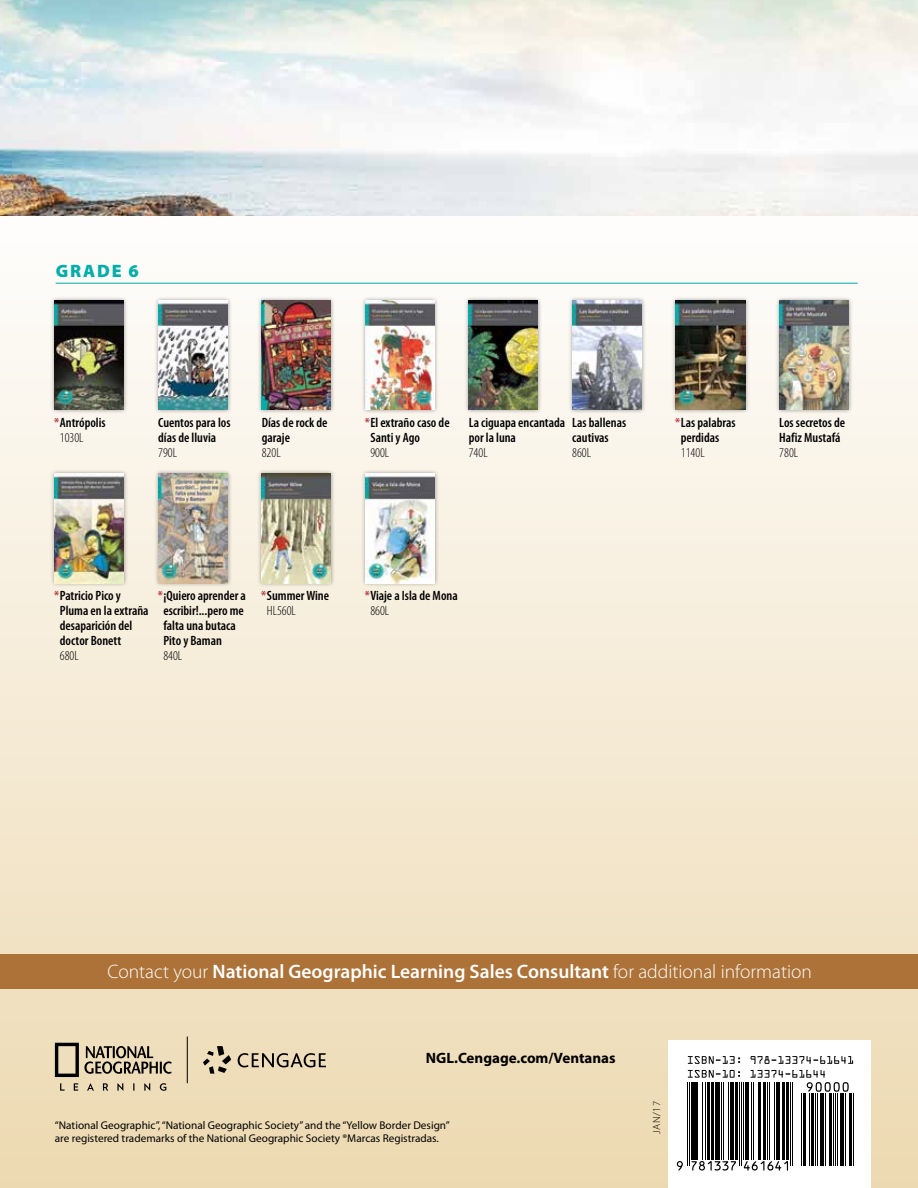
<style>
.page{position:relative;width:918px;height:1188px;background:#fff}
.page>*{position:absolute;margin:0;border:0;box-sizing:border-box;transform-origin:0 0}
.t1{font:600 19.5px "Myriad Pro";color:#fff}
.t2{font:900 18px "Myriad Pro";letter-spacing:.1em;color:#00ada9}
.t3{font:700 15px "Myriad Pro";color:#000}
.t4{font:600 condensed 13.5px/15px "Myriad Pro";color:#000}
.t5{font:300 condensed 13.5px "Myriad Pro";color:#000}
.t6{font:11.25px/13.5px "Myriad Pro";color:#000}
.t7{font:300 10.5px "Myriad Pro";color:#000}
.s1{color:#af2a30}
.s2{font-weight:300}
</style>
<div class="page">
<img style="left:0;top:0;width:918px;height:188px">
<div style="left:0;top:188px;width:918px;height:1000px;background:linear-gradient(to bottom,#fafafb,#eedbb3)"></div>
<svg style="left:187px;top:1037px;width:1px;height:46px"></svg>
<svg style="left:55px;top:1043px;width:117px;height:34px;background:#a99d84"></svg>
<svg style="left:203px;top:1046px;width:28px;height:28px"></svg>
<svg style="left:238px;top:1053px;width:88px;height:14px"></svg>
<svg style="left:60px;top:1083px;width:5px;height:8px"></svg>
<svg style="left:74px;top:1083px;width:4px;height:8px"></svg>
<svg style="left:87px;top:1083px;width:7px;height:8px"></svg>
<svg style="left:103px;top:1083px;width:5px;height:8px"></svg>
<svg style="left:117px;top:1083px;width:6px;height:8px"></svg>
<svg style="left:144px;top:1083px;width:6px;height:8px"></svg>
<svg style="left:160px;top:1083px;width:6px;height:8px"></svg>
<div style="left:0;top:955px;width:918px;height:34px;background:#ac7237"></div>
<hr style="left:56px;top:283px;width:802px;height:1px;background:#00ada9">
<div style="left:50px;top:296px;width:79px;height:119px;background:#000;opacity:.4"></div>
<img style="left:55px;top:300px;width:69px;height:110px">
<div style="left:154px;top:296px;width:78px;height:119px;background:#000;opacity:.4"></div>
<img style="left:158px;top:300px;width:70px;height:110px">
<div style="left:257px;top:296px;width:79px;height:119px;background:#000;opacity:.4"></div>
<img style="left:262px;top:300px;width:69px;height:110px">
<div style="left:361px;top:296px;width:78px;height:119px;background:#000;opacity:.4"></div>
<img style="left:365px;top:300px;width:70px;height:110px">
<div style="left:464px;top:296px;width:79px;height:119px;background:#000;opacity:.4"></div>
<img style="left:469px;top:300px;width:69px;height:110px">
<div style="left:568px;top:296px;width:78px;height:119px;background:#000;opacity:.4"></div>
<img style="left:572px;top:300px;width:69px;height:110px">
<div style="left:671px;top:296px;width:79px;height:119px;background:#000;opacity:.4"></div>
<img style="left:676px;top:300px;width:69px;height:110px">
<div style="left:775px;top:296px;width:78px;height:119px;background:#000;opacity:.4"></div>
<img style="left:779px;top:300px;width:69px;height:110px">
<div style="left:50px;top:469px;width:79px;height:119px;background:#000;opacity:.4"></div>
<img style="left:55px;top:473px;width:69px;height:110px">
<div style="left:154px;top:469px;width:78px;height:119px;background:#000;opacity:.4"></div>
<img style="left:158px;top:473px;width:69px;height:110px">
<div style="left:257px;top:469px;width:79px;height:119px;background:#000;opacity:.4"></div>
<img style="left:262px;top:473px;width:69px;height:110px">
<div style="left:361px;top:469px;width:78px;height:119px;background:#000;opacity:.4"></div>
<img style="left:365px;top:473px;width:69px;height:110px">
<div style="left:668px;top:1040px;width:202px;height:148px;background:#fff"></div>
<svg style="left:688px;top:1056px;width:52px;height:8px"></svg>
<svg style="left:751px;top:1056px;width:102px;height:8px"></svg>
<svg style="left:688px;top:1070px;width:52px;height:8px"></svg>
<svg style="left:677px;top:1161px;width:6px;height:9px"></svg>
<hr style="left:687px;top:1082px;width:1px;height:83px;background:#000">
<hr style="left:689px;top:1082px;width:1px;height:83px;background:#000">
<hr style="left:691px;top:1082px;width:4px;height:78px;background:#000">
<hr style="left:696px;top:1082px;width:2px;height:78px;background:#000">
<hr style="left:702px;top:1082px;width:1px;height:78px;background:#000">
<hr style="left:705px;top:1082px;width:1px;height:78px;background:#000">
<hr style="left:707px;top:1082px;width:2px;height:78px;background:#000">
<hr style="left:711px;top:1082px;width:3px;height:78px;background:#000">
<hr style="left:715px;top:1082px;width:4px;height:78px;background:#000">
<hr style="left:721px;top:1082px;width:1px;height:78px;background:#000">
<hr style="left:723px;top:1082px;width:1px;height:78px;background:#000">
<hr style="left:728px;top:1082px;width:1px;height:78px;background:#000">
<svg style="left:691px;top:1161px;width:45px;height:10px"></svg>
<hr style="left:731px;top:1082px;width:3px;height:78px;background:#000">
<hr style="left:735px;top:1082px;width:2px;height:78px;background:#000">
<hr style="left:739px;top:1082px;width:1px;height:83px;background:#000">
<hr style="left:741px;top:1082px;width:1px;height:83px;background:#000">
<hr style="left:743px;top:1082px;width:1px;height:78px;background:#000">
<hr style="left:745px;top:1082px;width:3px;height:78px;background:#000">
<hr style="left:751px;top:1082px;width:1px;height:78px;background:#000">
<hr style="left:753px;top:1082px;width:1px;height:78px;background:#000">
<hr style="left:759px;top:1082px;width:2px;height:78px;background:#000">
<hr style="left:763px;top:1082px;width:2px;height:78px;background:#000">
<hr style="left:767px;top:1082px;width:1px;height:78px;background:#000">
<hr style="left:769px;top:1082px;width:1px;height:78px;background:#000">
<hr style="left:774px;top:1082px;width:1px;height:78px;background:#000">
<hr style="left:777px;top:1082px;width:3px;height:78px;background:#000">
<svg style="left:744px;top:1161px;width:44px;height:10px"></svg>
<hr style="left:782px;top:1082px;width:2px;height:78px;background:#000">
<hr style="left:787px;top:1082px;width:2px;height:78px;background:#000">
<hr style="left:790px;top:1082px;width:1px;height:83px;background:#000">
<hr style="left:792px;top:1082px;width:1px;height:83px;background:#000">
<hr style="left:801px;top:1093px;width:1px;height:72px;background:#000">
<hr style="left:804px;top:1093px;width:2px;height:72px;background:#000">
<hr style="left:809px;top:1093px;width:1px;height:72px;background:#000">
<hr style="left:811px;top:1093px;width:3px;height:72px;background:#000">
<hr style="left:815px;top:1093px;width:1px;height:72px;background:#000">
<hr style="left:817px;top:1093px;width:1px;height:72px;background:#000">
<hr style="left:820px;top:1093px;width:4px;height:72px;background:#000">
<hr style="left:825px;top:1093px;width:1px;height:72px;background:#000">
<hr style="left:829px;top:1093px;width:3px;height:72px;background:#000">
<hr style="left:833px;top:1093px;width:1px;height:72px;background:#000">
<hr style="left:835px;top:1093px;width:1px;height:72px;background:#000">
<hr style="left:837px;top:1093px;width:1px;height:72px;background:#000">
<hr style="left:841px;top:1093px;width:3px;height:72px;background:#000">
<hr style="left:845px;top:1093px;width:1px;height:72px;background:#000">
<svg style="left:751px;top:1070px;width:98px;height:22px"></svg>
<hr style="left:850px;top:1093px;width:2px;height:72px;background:#000">
<hr style="left:853px;top:1093px;width:1px;height:72px;background:#000">
<h2 class="t2" style="left:56px;top:261px;width:84px">GRADE 6</h2>
<p class="t4" style="left:60px;top:415px;width:47px;text-indent:-6px"><span class="s1">*</span>Antrópolis<br><span class="s2">1030L</span></p>
<p class="t4" style="left:158px;top:415px;width:74px">Cuentos para los días de lluvia</p>
<p class="t5" style="left:158px;top:445px;width:20px">790L</p>
<p class="t4" style="left:262px;top:415px;width:67px">Días de rock de garaje</p>
<p class="t5" style="left:262px;top:445px;width:20px">820L</p>
<p class="t4" style="left:370px;top:415px;width:81px;text-indent:-6px"><span class="s1">*</span>El extraño caso de<br>Santi y Ago</p>
<p class="t5" style="left:370px;top:445px;width:20px">900L</p>
<p class="t4" style="left:469px;top:415px;width:98px">La ciguapa encantada por la luna</p>
<p class="t5" style="left:469px;top:445px;width:20px">740L</p>
<p class="t4" style="left:572px;top:415px;width:55px">Las ballenas cautivas</p>
<p class="t5" style="left:572px;top:445px;width:20px">860L</p>
<p class="t4" style="left:681px;top:415px;width:56px;text-indent:-6px"><span class="s1">*</span>Las palabras perdidas</p>
<p class="t5" style="left:681px;top:445px;width:25px">1140L</p>
<p class="t4" style="left:779px;top:415px;width:67px">Los secretos de<br>Hafiz Mustafá</p>
<p class="t5" style="left:779px;top:445px;width:20px">780L</p>
<p class="t4" style="left:60px;top:588px;width:90px;text-indent:-6px"><span class="s1">*</span>Patricio Pico y<br>Pluma en la extraña desaparición del doctor Bonett</p>
<p class="t5" style="left:60px;top:648px;width:20px">680L</p>
<p class="t4" style="left:163px;top:588px;width:84px;text-indent:-6px"><span class="s1">*</span>¡Quiero aprender a escribir!...pero me falta una butaca<br>Pito y Baman</p>
<p class="t5" style="left:163px;top:648px;width:20px">840L</p>
<p class="t4" style="left:267px;top:588px;width:64px;text-indent:-6px"><span class="s1">*</span>Summer Wine<br><span class="s2">HL560L</span></p>
<p class="t4" style="left:370px;top:588px;width:89px;text-indent:-6px"><span class="s1">*</span>Viaje a Isla de Mona<br><span class="s2">860L</span></p>
<h1 class="t1" style="left:107px;top:961px;width:706px"><span class="s2">Contact your</span> National Geographic Learning Sales Consultant <span class="s2">for additional information</span></h1>
<p class="t3" style="left:426px;top:1049px;width:191px">NGL.Cengage.com/Ventanas</p>
<p class="t6" style="left:55px;top:1118px;width:396px">“National Geographic”, “National Geographic Society” and the “Yellow Border Design” are registered trademarks of the National Geographic Society ®Marcas Registradas.</p>
<p class="t7" style="left:651px;top:1134px;width:35px;rotate:-90deg">JAN/17</p>
</div>
